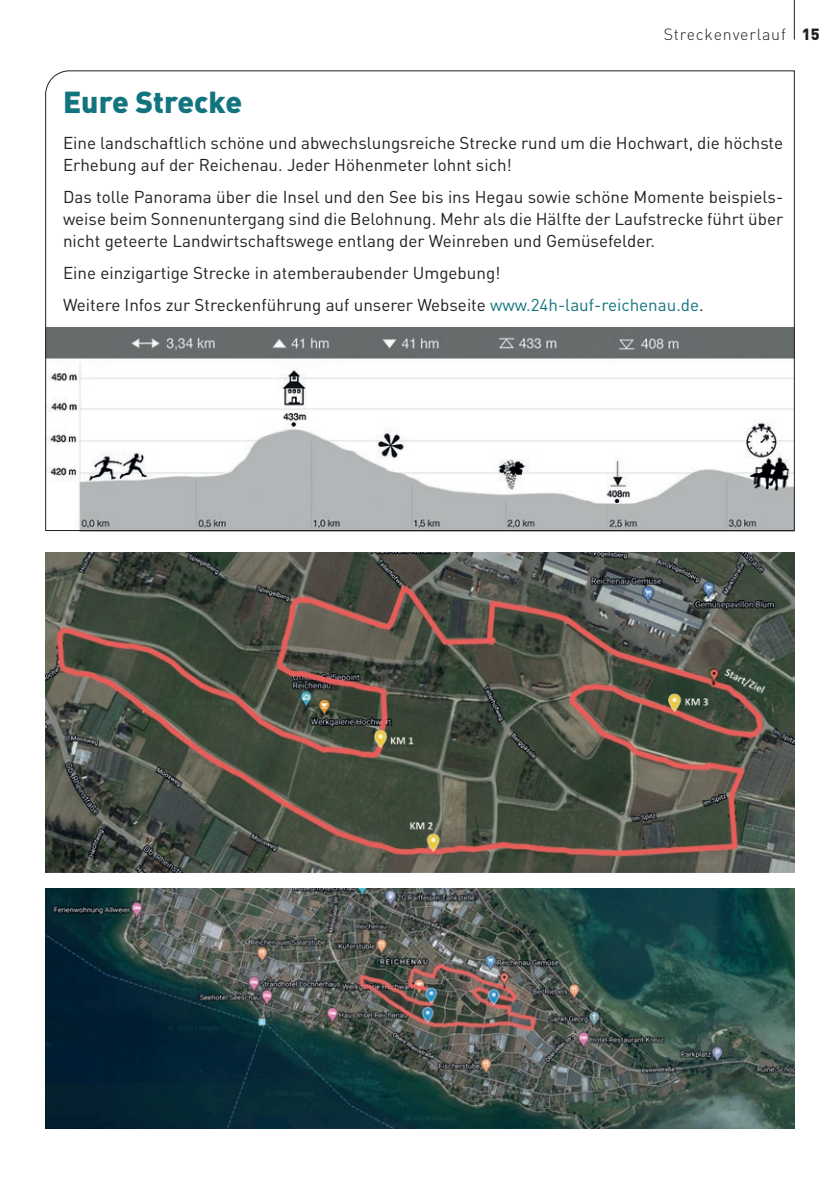
<style>
.page{position:relative;width:840px;height:1191px;background:#fff}
.page>*{position:absolute;margin:0;border:0;box-sizing:border-box;transform-origin:0 0}
.t1{font:900 30px "DIN Pro";color:#12747e}
.t2{font:17px/22px "DIN Pro";color:#231f20}
.t3{font:300 16px "DIN Pro";letter-spacing:.05em;color:#231f20}
.s1{font-weight:900}
.s2{color:#12747e}
</style>
<div class="page">
<hr style="left:793px;top:0;width:1px;height:40px;background:#231f20">
<img style="left:46px;top:888px;width:748px;height:240px">
<img style="left:45px;top:552px;width:748px;height:320px">
<svg style="left:45px;top:70px;width:749px;height:461px"></svg>
<p class="t3" style="left:663px;top:23px;width:157px">Streckenverlauf <span class="s1">15</span></p>
<h1 class="t1" style="left:63px;top:82px;width:181px">Eure Strecke</h1>
<p class="t2" style="left:63px;top:132px;width:721px">Eine landschaftlich schöne und abwechslungsreiche Strecke rund um die Hochwart, die höchste<br>Erhebung auf der Reichenau. Jeder Höhenmeter lohnt sich!</p>
<p class="t2" style="left:63px;top:186px;width:721px;text-align:justify">Das tolle Panorama über die Insel und den See bis ins Hegau sowie schöne Momente beispiels&shy;weise beim Sonnenuntergang sind die Belohnung. Mehr als die Hälfte der Laufstrecke führt über nicht geteerte Landwirtschaftswege entlang der Weinreben und Gemüsefelder.</p>
<p class="t2" style="left:63px;top:256px;width:642px;line-height:32px">Eine einzigartige Strecke in atemberaubender Umgebung!<br>Weitere Infos zur Streckenführung auf unserer Webseite <span class="s2">www.24h-lauf-reichenau.de</span>.</p>
</div>
